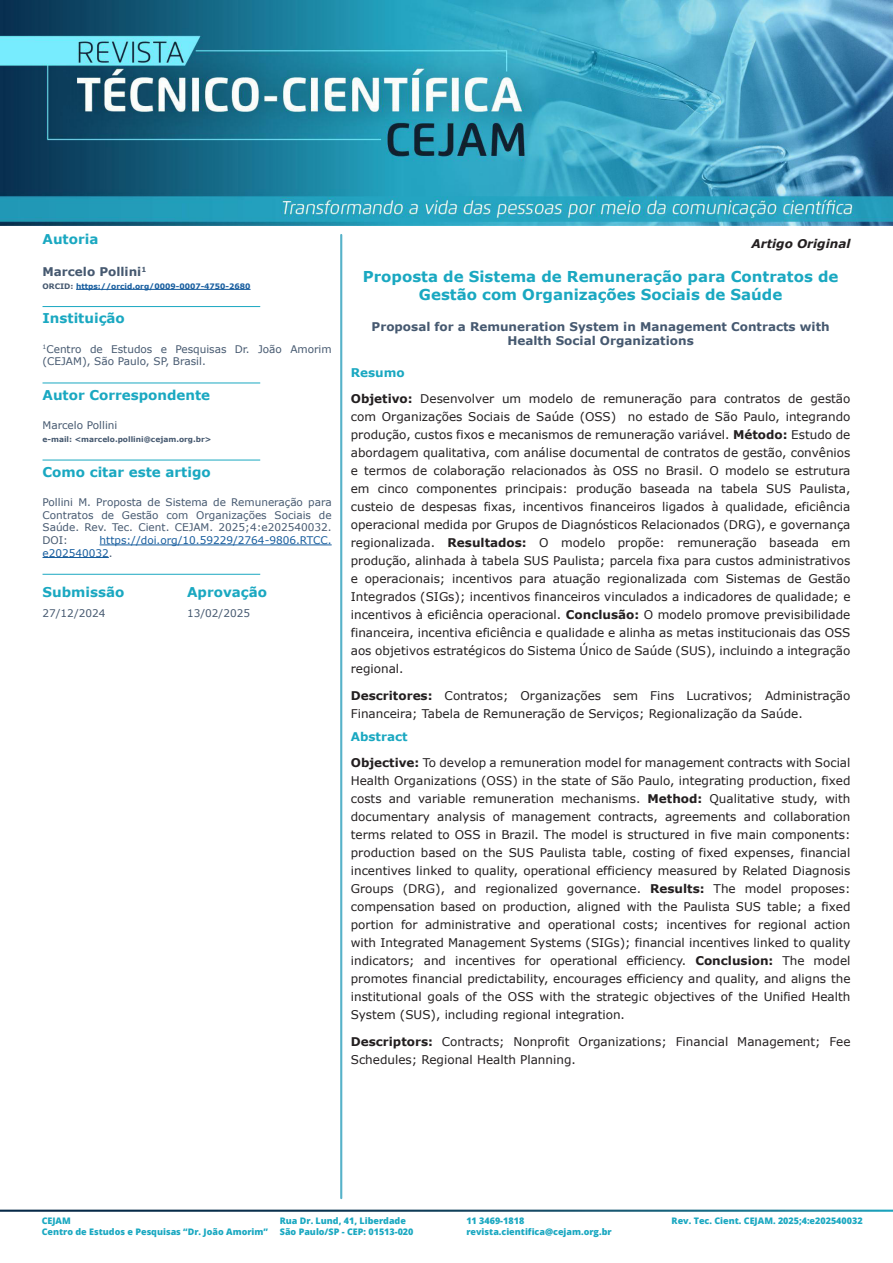
<style>
.page{position:relative;width:893px;height:1263px;background:#fff}
.page>*{position:absolute;margin:0;border:0;box-sizing:border-box;transform-origin:0 0}
.Article_Title{font:700 15px/18px "Verdana";color:#1aa8c1;text-align:center}
.Authors_Title{font:700 13.5px "Verdana";color:#1aa8c1}
.Affiliation_Title{font:700 13.5px "Verdana";color:#1aa8c1}
.Abstract{font:12px/18px "Verdana";color:#231f20;text-align:justify}
.Article_Title_Second{font:700 12px/14.4px "Verdana";color:#465970;text-align:center}
.Author{font:700 12px "Verdana";color:#465970}
.Article_Type{font:italic 700 12px "Verdana";color:#231f20}
.Abstract-2{font:700 12px "Verdana";color:#1aa8c1}
.Article_SubTitle{font:700 12px "Verdana";color:#1aa8c1}
.Article_citation{font:10.5px/12.6px "Verdana";color:#465970;text-align:justify}
.Affiliation{font:10.5px/12.6px "Verdana";color:#465970}
.Article_citation-2{font:10.5px/12.6px "Verdana";color:#175d9e}
.Author_Corresponding{font:10.5px "Verdana";color:#465970}
.t1{font:800 9px/10.8px "Open Sans";color:#1aa8c1}
.Orcid{font:700 7.5px "Verdana";color:#175d9e}
.Orcid-2{font:700 7.5px "Verdana";color:#465970}
.s1{color:#465970}
.s2{font-weight:700}
</style>
<div class="page">
<img style="left:0;top:0;width:893px;height:226px">
<hr style="left:340px;top:235px;width:2px;height:963px;background:#56b2c9">
<hr style="left:76px;top:289px;width:175px;height:1px;background:#175d9e">
<hr style="left:100px;top:545px;width:232px;height:1px;background:#175d9e">
<hr style="left:43px;top:557px;width:66px;height:1px;background:#175d9e">
<hr style="left:43px;top:306px;width:217px;height:1px;background:#1aa8c1">
<hr style="left:43px;top:383px;width:217px;height:1px;background:#1aa8c1">
<hr style="left:43px;top:460px;width:217px;height:1px;background:#1aa8c1">
<hr style="left:43px;top:574px;width:217px;height:1px;background:#1aa8c1">
<p class="Authors_Title" style="left:43px;top:230px;width:57px">Autoria</p>
<p class="Author" style="left:43px;top:263px;width:105px">Marcelo Pollini<sup>1</sup></p>
<p class="Orcid" style="left:43px;top:281px;width:210px"><span class="s1">ORCID:</span> https://orcid.org/0009-0007-4750-2680</p>
<p class="Affiliation_Title" style="left:43px;top:309px;width:84px">Instituição</p>
<p class="Affiliation" style="left:43px;top:342px;width:291px"><sup>1</sup>Centro de Estudos e Pesquisas Dr. João Amorim (CEJAM), São Paulo, SP, Brasil.</p>
<p class="Authors_Title" style="left:43px;top:385px;width:169px">Autor Correspondente</p>
<p class="Author_Corresponding" style="left:43px;top:418px;width:76px">Marcelo Pollini</p>
<p class="Orcid-2" style="left:43px;top:434px;width:170px">e-mail: &lt;marcelo.pollini@cejam.org.br&gt;</p>
<p class="Authors_Title" style="left:43px;top:462px;width:170px">Como citar este artigo</p>
<p class="Article_citation" style="left:43px;top:496px;width:291px">Pollini M. Proposta de Sistema de Remuneração para Contratos de Gestão com Organizações Sociais de Saúde. Rev. Tec. Cient. CEJAM. 2025;4:e202540032.<br>DOI:</p>
<p class="Article_citation-2" style="left:43px;top:534px;width:291px;text-indent:57px">https://doi.org/10.59229/2764-9806.RTCC. e202540032<span class="s1">.</span></p>
<p class="Authors_Title" style="left:43px;top:582px;width:83px">Submissão</p>
<p class="Authors_Title" style="left:187px;top:582px;width:81px">Aprovação</p>
<p class="Article_citation" style="left:43px;top:607px;width:64px">27/12/2024</p>
<p class="Article_citation" style="left:187px;top:607px;width:64px">13/02/2025</p>
<p class="Article_Type" style="left:751px;top:235px;width:101px">Artigo Original</p>
<p class="Article_Title" style="left:363px;top:267px;width:477px">Proposta de Sistema de Remuneração para Contratos de<br>Gestão com Organizações Sociais de Saúde</p>
<p class="Article_Title_Second" style="left:372px;top:319px;width:460px">Proposal for a Remuneration System in Management Contracts with<br>Health Social Organizations</p>
<p class="Article_SubTitle" style="left:351px;top:364px;width:55px">Resumo</p>
<p class="Abstract" style="left:351px;top:390px;width:501px"><span class="s2">Objetivo:</span> Desenvolver um modelo de remuneração para contratos de gestão com Organizações Sociais de Saúde (OSS) no estado de São Paulo, integrando produção, custos fixos e mecanismos de remuneração variável. <span class="s2">Método:</span> Estudo de abordagem qualitativa, com análise documental de contratos de gestão, convênios e termos de colaboração relacionados às OSS no Brasil. O modelo se estrutura em cinco componentes principais: produção baseada na tabela SUS Paulista, custeio de despesas fixas, incentivos financeiros ligados à qualidade, eficiência operacional medida por Grupos de Diagnósticos Relacionados (DRG), e governança regionalizada. <span class="s2">Resultados:</span> O modelo propõe: remuneração baseada em produção, alinhada à tabela SUS Paulista; parcela fixa para custos administrativos e operacionais; incentivos para atuação regionalizada com Sistemas de Gestão Integrados (SIGs); incentivos financeiros vinculados a indicadores de qualidade; e incentivos à eficiência operacional. <span class="s2">Conclusão:</span> O modelo promove previsibilidade financeira, incentiva eficiência e qualidade e alinha as metas institucionais das OSS aos objetivos estratégicos do Sistema Único de Saúde (SUS), incluindo a integração regional.</p>
<p class="Abstract" style="left:351px;top:686px;width:501px"><span class="s2">Descritores:</span> Contratos; Organizações sem Fins Lucrativos; Administração<br>Financeira; Tabela de Remuneração de Serviços; Regionalização da Saúde.</p>
<p class="Abstract-2" style="left:351px;top:728px;width:58px">Abstract</p>
<p class="Abstract" style="left:351px;top:754px;width:501px"><span class="s2">Objective:</span> To develop a remuneration model for management contracts with Social Health Organizations (OSS) in the state of São Paulo, integrating production, fixed costs and variable remuneration mechanisms. <span class="s2">Method:</span> Qualitative study, with documentary analysis of management contracts, agreements and collaboration terms related to OSS in Brazil. The model is structured in five main components: production based on the SUS Paulista table, costing of fixed expenses, financial incentives linked to quality, operational efficiency measured by Related Diagnosis Groups (DRG), and regionalized governance. <span class="s2">Results:</span> The model proposes: compensation based on production, aligned with the Paulista SUS table; a fixed portion for administrative and operational costs; incentives for regional action with Integrated Management Systems (SIGs); financial incentives linked to quality indicators; and incentives for operational efficiency. <span class="s2">Conclusion:</span> The model promotes financial predictability, encourages efficiency and quality, and aligns the institutional goals of the OSS with the strategic objectives of the Unified Health System (SUS), including regional integration.</p>
<p class="Abstract" style="left:351px;top:1032px;width:501px"><span class="s2">Descriptors:</span> Contracts; Nonprofit Organizations; Financial Management; Fee<br>Schedules; Regional Health Planning.</p>
<p class="t1" style="left:42px;top:1215px;width:31px">CEJAM</p>
<p class="t1" style="left:672px;top:1215px;width:193px">Rev. Tec. Cient. CEJAM. 2025;4:e202540032</p>
<p class="t1" style="left:42px;top:1226px;width:228px">Centro de Estudos e Pesquisas “Dr. João Amorim”</p>
<p class="t1" style="left:280px;top:1215px;width:135px">Rua Dr. Lund, 41, Liberdade<br>São Paulo/SP - CEP: 01513-020</p>
<p class="t1" style="left:466px;top:1215px;width:147px">11 3469-1818 revista.cientifica@cejam.org.br</p>
</div>
